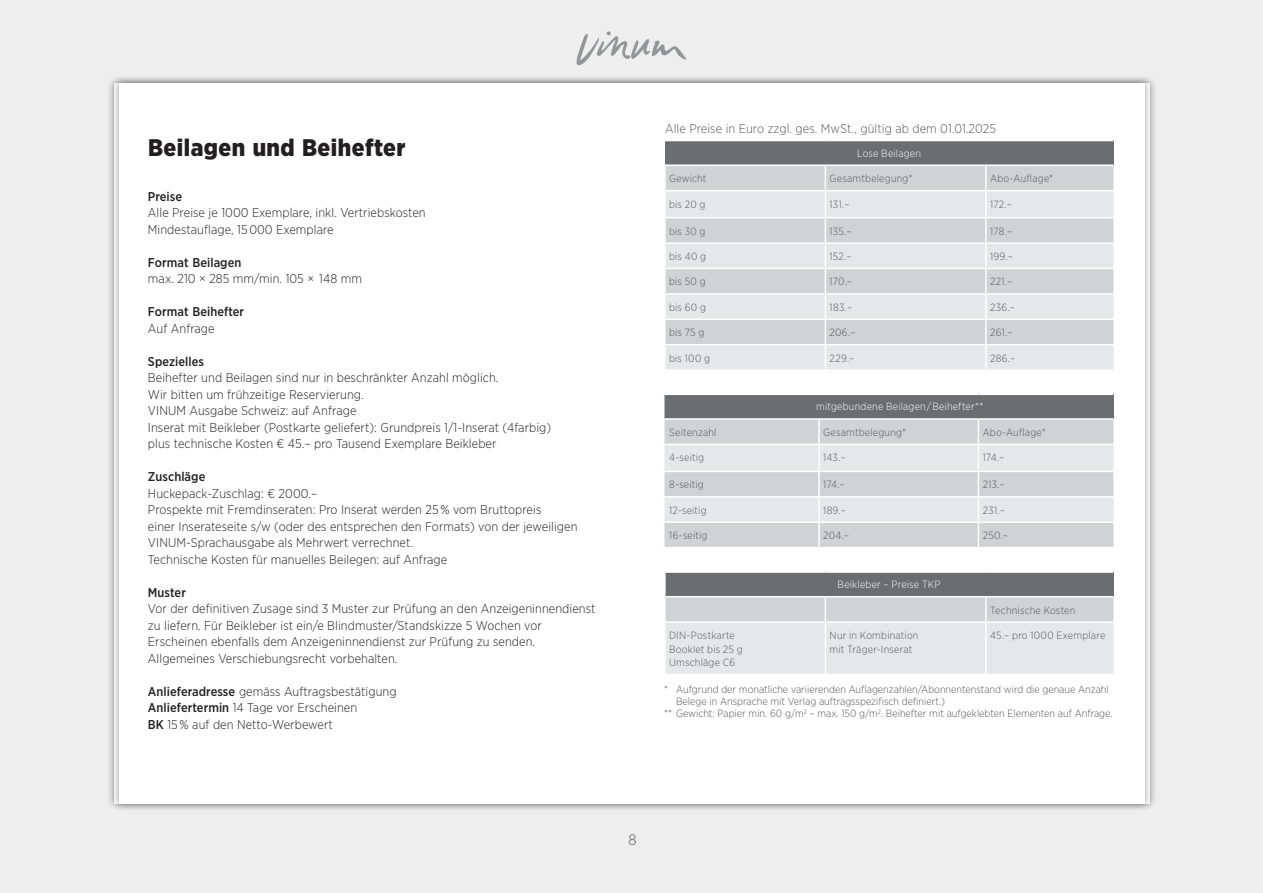
<style>
.page{position:relative;width:1263px;height:893px;background:#eeeeef}
.page>*{position:absolute;margin:0;border:0;box-sizing:border-box;transform-origin:0 0}
.t1{font:900 24px "Gotham Narrow";letter-spacing:.02em;color:#231f20}
.t2{font:300 15px "Gotham Narrow";color:#57585a}
.t3{font:300 12.75px/16.5px "Gotham Narrow";letter-spacing:.005em;color:#231f20}
.t4{font:500 12.75px "Gotham Narrow";letter-spacing:.005em;color:#231f20}
.t5{font:300 12.75px "Gotham Narrow";letter-spacing:.005em;color:#57585a}
.t6{font:300 10.5px "Gotham Narrow";color:#57585a}
.t7{font:300 10.5px/13.5px "Gotham Narrow";letter-spacing:.02em;color:#57585a}
.t8{font:300 10.5px "Gotham Narrow";letter-spacing:.02em;color:#fff}
.s1{font-weight:500}
</style>
<div class="page">
<div style="left:111px;top:75px;width:1041px;height:736px;background:#231f20;opacity:.45"></div>
<div style="left:119px;top:83px;width:1025px;height:720px;background:#fff"></div>
<svg style="left:576px;top:31px;width:111px;height:34px"></svg>
<div style="left:665px;top:140px;width:448px;height:25px;background:#6c6d70"></div>
<div style="left:666px;top:166px;width:447px;height:24px;background:#d1d2d4"></div>
<svg style="left:666px;top:191px;width:447px;height:178px;background:#dddee0"></svg>
<hr style="left:985px;top:218px;width:2px;height:24px;background:#fff">
<hr style="left:985px;top:244px;width:2px;height:24px;background:#fff">
<hr style="left:985px;top:269px;width:2px;height:24px;background:#fff">
<hr style="left:985px;top:320px;width:2px;height:24px;background:#fff">
<hr style="left:825px;top:242px;width:161px;height:2px;background:#fff">
<hr style="left:825px;top:268px;width:161px;height:1px;background:#fff">
<hr style="left:986px;top:242px;width:127px;height:2px;background:#fff">
<hr style="left:986px;top:268px;width:127px;height:1px;background:#fff">
<hr style="left:665px;top:138px;width:160px;height:3px;background:#fff">
<hr style="left:825px;top:138px;width:161px;height:3px;background:#fff">
<hr style="left:986px;top:138px;width:127px;height:3px;background:#fff">
<hr style="left:664px;top:164px;width:161px;height:2px;background:#fff">
<hr style="left:825px;top:164px;width:161px;height:2px;background:#fff">
<hr style="left:986px;top:164px;width:127px;height:2px;background:#fff">
<hr style="left:985px;top:166px;width:2px;height:24px;background:#fff">
<hr style="left:825px;top:217px;width:161px;height:1px;background:#fff">
<hr style="left:985px;top:191px;width:2px;height:26px;background:#fff">
<hr style="left:986px;top:217px;width:127px;height:1px;background:#fff">
<hr style="left:664px;top:217px;width:161px;height:1px;background:#fff">
<hr style="left:664px;top:242px;width:161px;height:2px;background:#fff">
<hr style="left:664px;top:268px;width:161px;height:1px;background:#fff">
<hr style="left:664px;top:293px;width:161px;height:2px;background:#fff">
<hr style="left:664px;top:319px;width:161px;height:1px;background:#fff">
<hr style="left:825px;top:293px;width:161px;height:2px;background:#fff">
<hr style="left:825px;top:319px;width:161px;height:1px;background:#fff">
<hr style="left:986px;top:293px;width:127px;height:2px;background:#fff">
<hr style="left:985px;top:295px;width:2px;height:24px;background:#fff">
<hr style="left:986px;top:319px;width:127px;height:1px;background:#fff">
<hr style="left:664px;top:344px;width:161px;height:1px;background:#fff">
<hr style="left:825px;top:344px;width:161px;height:1px;background:#fff">
<svg style="left:825px;top:166px;width:1px;height:203px"></svg>
<hr style="left:986px;top:344px;width:127px;height:1px;background:#fff">
<hr style="left:985px;top:345px;width:2px;height:24px;background:#fff">
<div style="left:661px;top:394px;width:452px;height:25px;background:#6c6d70"></div>
<hr style="left:657px;top:392px;width:162px;height:3px;background:#fff">
<hr style="left:819px;top:392px;width:159px;height:3px;background:#fff">
<hr style="left:978px;top:392px;width:135px;height:3px;background:#fff">
<div style="left:657px;top:395px;width:7px;height:24px;background:#fff"></div>
<hr style="left:819px;top:418px;width:159px;height:2px;background:#fff">
<hr style="left:978px;top:418px;width:135px;height:2px;background:#fff">
<svg style="left:664px;top:420px;width:449px;height:127px;background:#dbdcde"></svg>
<hr style="left:978px;top:471px;width:135px;height:1px;background:#fff">
<hr style="left:818px;top:445px;width:2px;height:26px;background:#fff">
<hr style="left:664px;top:471px;width:155px;height:1px;background:#fff">
<hr style="left:664px;top:418px;width:155px;height:2px;background:#fff">
<hr style="left:818px;top:420px;width:2px;height:24px;background:#fff">
<hr style="left:664px;top:444px;width:155px;height:1px;background:#fff">
<div style="left:665px;top:571px;width:448px;height:26px;background:#6c6d70"></div>
<hr style="left:664px;top:570px;width:161px;height:3px;background:#fff">
<hr style="left:825px;top:570px;width:161px;height:3px;background:#fff">
<hr style="left:986px;top:570px;width:127px;height:3px;background:#fff">
<hr style="left:664px;top:596px;width:161px;height:1px;background:#fff">
<hr style="left:825px;top:596px;width:161px;height:1px;background:#fff">
<svg style="left:665px;top:597px;width:448px;height:77px;background:#dfe0e2"></svg>
<hr style="left:986px;top:596px;width:127px;height:1px;background:#fff">
<hr style="left:985px;top:597px;width:2px;height:24px;background:#fff">
<hr style="left:664px;top:621px;width:161px;height:2px;background:#fff">
<hr style="left:664px;top:623px;width:2px;height:51px;background:#fff">
<hr style="left:825px;top:621px;width:161px;height:2px;background:#fff">
<hr style="left:825px;top:623px;width:1px;height:51px;background:#fff">
<hr style="left:986px;top:621px;width:127px;height:2px;background:#fff">
<hr style="left:985px;top:623px;width:2px;height:51px;background:#fff">
<hr style="left:664px;top:573px;width:2px;height:23px;background:#fff">
<h1 class="t1" style="left:148px;top:132px;width:259px">Beilagen und Beihefter</h1>
<p class="t4" style="left:148px;top:188px;width:36px">Preise</p>
<p class="t3" style="left:148px;top:204px;width:279px">Alle Preise je 1000 Exemplare, inkl. Vertriebskosten<br>Mindestauflage, 15 000 Exemplare</p>
<p class="t4" style="left:148px;top:254px;width:95px">Format Beilagen</p>
<p class="t3" style="left:148px;top:270px;width:215px">max. 210 × 285 mm/min. 105 × 148 mm</p>
<p class="t4" style="left:148px;top:304px;width:98px">Format Beihefter</p>
<p class="t3" style="left:148px;top:320px;width:68px">Auf Anfrage</p>
<p class="t4" style="left:148px;top:353px;width:58px">Spezielles</p>
<p class="t3" style="left:148px;top:369px;width:405px">Beihefter und Beilagen sind nur in beschränkter Anzahl möglich.<br>Wir bitten um frühzeitige Reservierung.<br>VINUM Ausgabe Schweiz: auf Anfrage<br>Inserat mit Beikleber (Postkarte geliefert): Grundpreis 1/1-Inserat (4farbig) plus technische Kosten € 45.– pro Tausend Exemplare Beikleber</p>
<p class="t4" style="left:148px;top:469px;width:59px">Zuschläge</p>
<p class="t3" style="left:148px;top:485px;width:431px">Huckepack-Zuschlag: € 2000.–<br>Prospekte mit Fremdinseraten: Pro Inserat werden 25 % vom Bruttopreis<br>einer Inserateseite s/w (oder des entsprechen den Formats) von der jeweiligen VINUM-Sprachausgabe als Mehrwert verrechnet.<br>Technische Kosten für manuelles Beilegen: auf Anfrage</p>
<p class="t4" style="left:148px;top:584px;width:39px">Muster</p>
<p class="t3" style="left:148px;top:600px;width:449px">Vor der definitiven Zusage sind 3 Muster zur Prüfung an den Anzeigeninnendienst zu liefern. Für Beikleber ist ein/e Blindmuster/Standskizze 5 Wochen vor Erscheinen ebenfalls dem Anzeigeninnendienst zur Prüfung zu senden.<br>Allgemeines Verschiebungsrecht vorbehalten.</p>
<p class="t3" style="left:148px;top:683px;width:250px"><span class="s1">Anlieferadresse</span> gemäss Auftragsbestätigung<br><span class="s1">Anliefertermin</span> 14 Tage vor Erscheinen<br><span class="s1">BK</span> 15 % auf den Netto-Werbewert</p>
<p class="t5" style="left:665px;top:120px;width:332px">Alle Preise in Euro zzgl. ges. MwSt., gültig ab dem 01.01.2025</p>
<p class="t8" style="left:857px;top:147px;width:65px">Lose Beilagen</p>
<p class="t6" style="left:669px;top:172px;width:39px">Gewicht</p>
<p class="t7" style="left:830px;top:171px;width:85px">Gesamtbelegung*</p>
<p class="t7" style="left:990px;top:171px;width:65px">Abo-Auflage*</p>
<p class="t6" style="left:669px;top:197px;width:38px">bis 20 g</p>
<p class="t6" style="left:830px;top:197px;width:21px">131.–</p>
<p class="t6" style="left:990px;top:197px;width:23px">172.–</p>
<p class="t6" style="left:669px;top:224px;width:38px">bis 30 g</p>
<p class="t6" style="left:830px;top:224px;width:24px">135.–</p>
<p class="t6" style="left:990px;top:224px;width:24px">178.–</p>
<p class="t6" style="left:669px;top:250px;width:39px">bis 40 g</p>
<p class="t6" style="left:830px;top:250px;width:23px">152.–</p>
<p class="t6" style="left:990px;top:250px;width:24px">199.–</p>
<p class="t6" style="left:669px;top:275px;width:38px">bis 50 g</p>
<p class="t6" style="left:830px;top:275px;width:24px">170.–</p>
<p class="t6" style="left:990px;top:275px;width:24px">221.–</p>
<p class="t6" style="left:669px;top:301px;width:38px">bis 60 g</p>
<p class="t6" style="left:830px;top:301px;width:24px">183.–</p>
<p class="t6" style="left:990px;top:301px;width:26px">236.–</p>
<p class="t6" style="left:669px;top:326px;width:37px">bis 75 g</p>
<p class="t6" style="left:830px;top:326px;width:27px">206.–</p>
<p class="t6" style="left:990px;top:326px;width:24px">261.–</p>
<p class="t6" style="left:669px;top:351px;width:42px">bis 100 g</p>
<p class="t6" style="left:830px;top:351px;width:26px">229.–</p>
<p class="t6" style="left:990px;top:351px;width:27px">286.–</p>
<p class="t8" style="left:816px;top:400px;width:169px">mitgebundene Beilagen/Beihefter**</p>
<p class="t6" style="left:669px;top:426px;width:49px">Seitenzahl</p>
<p class="t7" style="left:823px;top:425px;width:85px">Gesamtbelegung*</p>
<p class="t7" style="left:983px;top:425px;width:65px">Abo-Auflage*</p>
<p class="t6" style="left:669px;top:451px;width:36px">4-seitig</p>
<p class="t6" style="left:823px;top:451px;width:24px">143.–</p>
<p class="t6" style="left:983px;top:451px;width:23px">174.–</p>
<p class="t6" style="left:669px;top:478px;width:36px">8-seitig</p>
<p class="t6" style="left:823px;top:478px;width:23px">174.–</p>
<p class="t6" style="left:983px;top:478px;width:24px">213.–</p>
<p class="t6" style="left:669px;top:504px;width:39px">12-seitig</p>
<p class="t6" style="left:823px;top:504px;width:24px">189.–</p>
<p class="t6" style="left:983px;top:504px;width:24px">231.–</p>
<p class="t6" style="left:669px;top:529px;width:40px">16-seitig</p>
<p class="t6" style="left:823px;top:529px;width:27px">204.–</p>
<p class="t6" style="left:983px;top:529px;width:27px">250.–</p>
<p class="t8" style="left:838px;top:578px;width:105px">Beikleber – Preise TKP</p>
<p class="t6" style="left:990px;top:603px;width:87px">Technische Kosten</p>
<p class="t7" style="left:669px;top:628px;width:75px">DIN-Postkarte<br>Booklet bis 25 g<br>Umschläge C6</p>
<p class="t7" style="left:830px;top:628px;width:90px">Nur in Kombination mit Träger-Inserat</p>
<p class="t7" style="left:990px;top:628px;width:117px">45.– pro 1000 Exemplare</p>
<p class="t6" style="left:664px;top:683px;width:446px">* Aufgrund der monatliche variierenden Auflagenzahlen/Abonnentenstand wird die genaue Anzahl</p>
<p class="t6" style="left:676px;top:695px;width:270px">Belege in Ansprache mit Verlag auftragsspezifisch definiert.)</p>
<p class="t6" style="left:664px;top:707px;width:450px">** Gewicht: Papier min. 60 g/m<sup>2</sup> – max. 150 g/m<sup>2</sup>. Beihefter mit aufgeklebten Elementen auf Anfrage.</p>
<p class="t2" style="left:628px;top:831px;width:10px">8</p>
</div>
